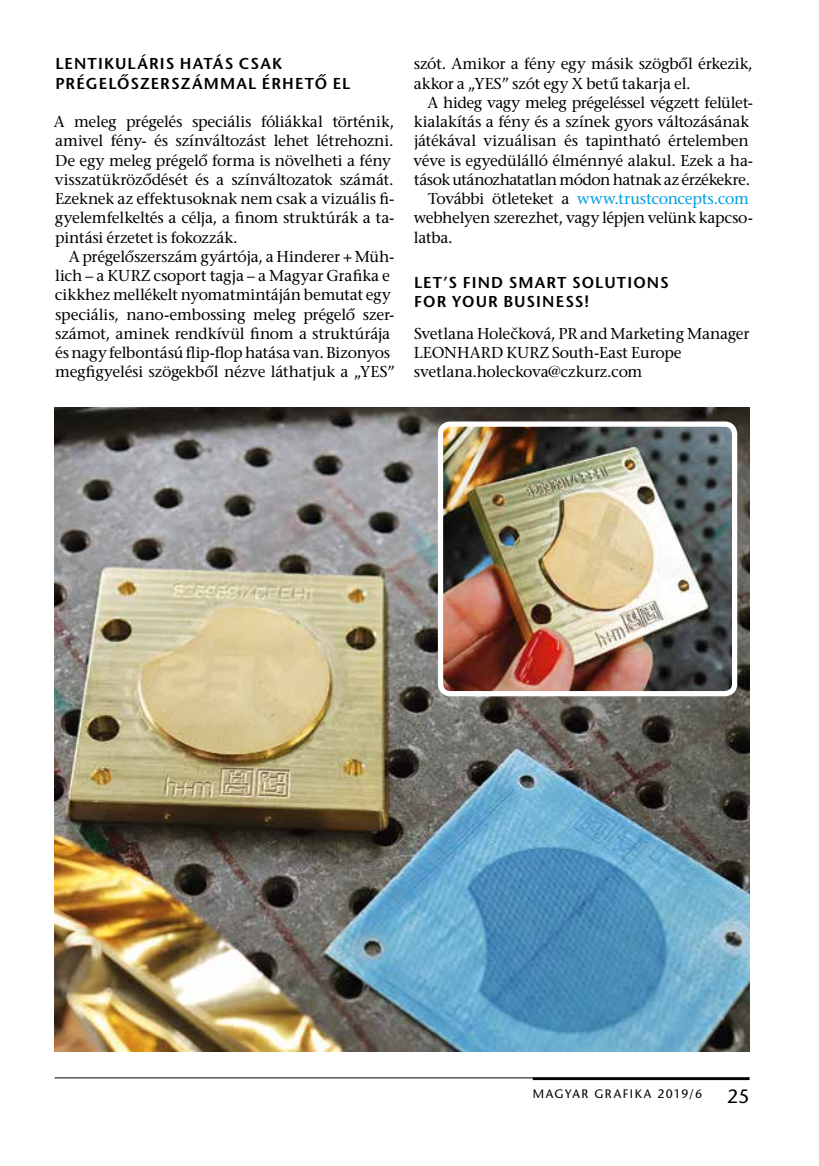
<style>
.page{position:relative;width:819px;height:1166px;background:#fff}
.page>*{position:absolute;margin:0;border:0;box-sizing:border-box;transform-origin:0 0}
.t1{font:19.25px "ITC Stone Sans";color:#000}
.t2{font:15.75px/19.2px "ITC Stone Serif";letter-spacing:-.015em;color:#000}
.t3{font:600 15.75px/19.2px "ITC Stone Sans";letter-spacing:.07em;color:#000}
.t4{font:15.75px "ITC Stone Serif";letter-spacing:-.02em;color:#009ee3}
.t5{font:12.25px "ITC Stone Sans";letter-spacing:.12em;color:#000}
.s1{color:#000}
</style>
<div class="page">
<hr style="left:55px;top:1077px;width:694px;height:1px;background:#000">
<hr style="left:532px;top:1077px;width:217px;height:3px;background:#000">
<img style="left:55px;top:407px;width:694px;height:644px">
<img style="left:440px;top:427px;width:291px;height:267px">
<div style="left:438px;top:421px;width:299px;height:275px;border:5px solid #fff;border-radius:10px"></div>
<p class="t3" style="left:55px;top:57px;width:296px">LENTIKULÁRIS HATÁS CSAK<br>PRÉGELŐSZERSZÁMMAL ÉRHETŐ EL</p>
<p class="t2" style="left:54px;top:114px;width:342px">A meleg prégelés speciális fóliákkal történik, amivel fény- és színváltozást lehet létrehozni.<br>De egy meleg prégelő forma is növelheti a fény visszatükröződését és a színváltozatok számát.<br>Ezeknek az effektusoknak nem csak a vizuális fi&shy;gyelemfelkeltés a célja, a finom struktúrák a ta&shy;pintási érzetet is fokozzák.</p>
<p class="t2" style="left:55px;top:249px;width:342px;text-indent:14px">A prégelőszerszám gyártója, a Hinderer + Müh&shy;lich – a KURZ csoport tagja – a Magyar Grafika e cikkhez mellékelt nyomatmintáján bemutat egy speciális, nano-embossing meleg prégelő szer&shy;számot, aminek rendkívül finom a struktúrája és nagy felbontású flip-flop hatása van. Bizonyos megfigyelési szögekből nézve láthatjuk a „YES”</p>
<p class="t2" style="left:413px;top:56px;width:340px">szót. Amikor a fény egy másik szögből érkezik, akkor a „YES” szót egy X betű takarja el.</p>
<p class="t2" style="left:427px;top:95px;width:327px">A hideg vagy meleg prégeléssel végzett felület-</p>
<p class="t2" style="left:414px;top:114px;width:337px">kialakítás a fény és a színek gyors változásának</p>
<p class="t2" style="left:413px;top:133px;width:337px">játékával vizuálisan és tapintható értelemben</p>
<p class="t2" style="left:413px;top:153px;width:341px">véve is egyedülálló élménnyé alakul. Ezek a ha-</p>
<p class="t2" style="left:414px;top:172px;width:338px">tások utánozhatatlan módon hatnak az érzékekre.</p>
<p class="t4" style="left:428px;top:190px;width:322px"><span class="s1">További ötleteket a</span> www.trustconcepts.com</p>
<p class="t2" style="left:414px;top:210px;width:341px">webhelyen szerezhet, vagy lépjen velünk kapcso-</p>
<p class="t2" style="left:414px;top:230px;width:40px">latba.</p>
<p class="t3" style="left:414px;top:275px;width:256px">LET’S FIND SMART SOLUTIONS<br>FOR YOUR BUSINESS!</p>
<p class="t2" style="left:414px;top:326px;width:337px">Svetlana Holečková, PR and Marketing Manager<br>LEONHARD KURZ South-East Europe svetlana.holeckova@czkurz.com</p>
<p class="t5" style="left:532px;top:1087px;width:171px">MAGYAR GRAFIKA 2019/6</p>
<p class="t1" style="left:727px;top:1085px;width:24px">25</p>
</div>
